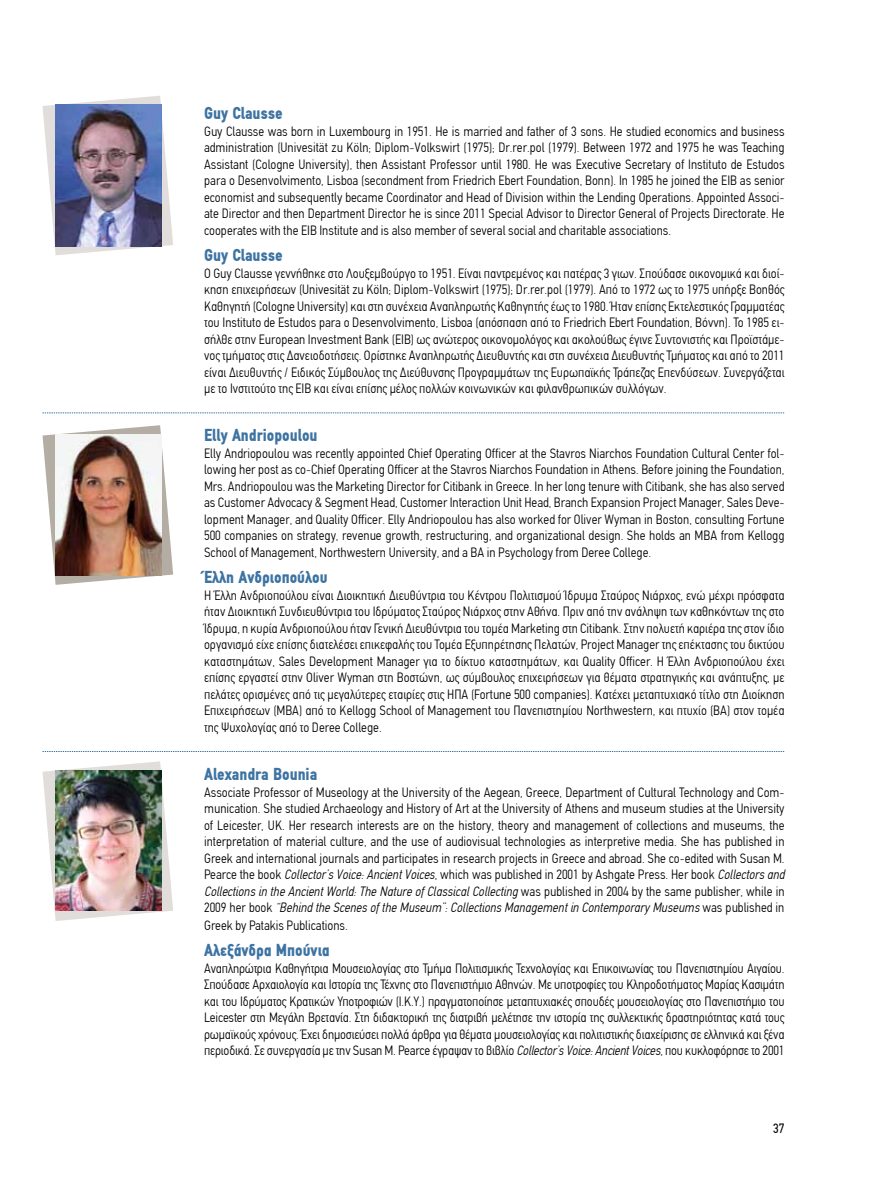
<style>
.page{position:relative;width:893px;height:1191px;background:#fff}
.page>*{position:absolute;margin:0;border:0;box-sizing:border-box;transform-origin:0 0}
.t1{font:900 condensed 17.25px "PF Din Text";color:#3d73a2}
.t2{font:300 condensed 13.5px/16.5px "PF Din Text";color:#000;text-align:justify}
.t3{font:condensed 13.5px "PF Din Text";color:#000}
.s1{font-style:italic}
</style>
<div class="page">
<svg style="left:43px;top:412px;width:741px;height:1px"></svg>
<svg style="left:43px;top:751px;width:741px;height:1px"></svg>
<svg style="left:43px;top:96px;width:130px;height:159px"></svg>
<img style="left:56px;top:105px;width:106px;height:141px">
<svg style="left:43px;top:425px;width:130px;height:160px"></svg>
<img style="left:56px;top:434px;width:106px;height:141px">
<svg style="left:43px;top:761px;width:130px;height:160px"></svg>
<img style="left:56px;top:770px;width:106px;height:140px">
<p class="t1" style="left:204px;top:103px;width:80px">Guy Clausse</p>
<p class="t2" style="left:204px;top:123px;width:582px">Guy Clausse was born in Luxembourg in 1951. He is married and father of 3 sons. He studied economics and business administration (Univesität zu Köln; Diplom-Volkswirt (1975); Dr.rer.pol (1979). Between 1972 and 1975 he was Teaching Assistant (Cologne University), then Assistant Professor until 1980. He was Executive Secretary of Instituto de Estudos para o Desenvolvimento, Lisboa (secondment from Friedrich Ebert Foundation, Bonn). In 1985 he joined the EIB as senior economist and subsequently became Coordinator and Head of Division within the Lending Operations. Appointed Associ&shy;ate Director and then Department Director he is since 2011 Special Advisor to Director General of Projects Directorate. He cooperates with the EIB Institute and is also member of several social and charitable associations.</p>
<p class="t1" style="left:204px;top:245px;width:80px">Guy Clausse</p>
<p class="t2" style="left:204px;top:265px;width:582px">O Guy Clausse γεννήθηκε στο Λουξεμβούργο το 1951. Eίναι παντρεμένος και πατέρας 3 γιων. Σπούδασε οικονομικά και διοί&shy;κηση επιχειρήσεων (Univesität zu Köln; Diplom-Volkswirt (1975); Dr.rer.pol (1979). Από το 1972 ως το 1975 υπήρξε Βοηθός Καθηγητή (Cologne University) και στη συνέχεια Αναπληρωτής Καθηγητής έως το 1980. Ήταν επίσης Εκτελεστικός Γραμματέας του Instituto de Estudos para o Desenvolvimento, Lisboa (απόσπαση από το Friedrich Ebert Foundation, Βόννη). Το 1985 ει&shy;σήλθε στην European Investment Bank (ΕΙΒ) ως ανώτερος οικονομολόγος και ακολούθως έγινε Συντονιστής και Προϊστάμε&shy;νος τμήματος στις Δανειοδοτήσεις. Ορίστηκε Αναπληρωτής Διευθυντής και στη συνέχεια Διευθυντής Τμήματος και από το 2011 είναι Διευθυντής / Ειδικός Σύμβουλος της Διεύθυνσης Προγραμμάτων της Ευρωπαϊκής Τράπεζας Επενδύσεων. Συνεργάζεται με το Ινστιτούτο της ΕΙΒ και είναι επίσης μέλος πολλών κοινωνικών και φιλανθρωπικών συλλόγων.</p>
<p class="t1" style="left:204px;top:425px;width:115px">Elly Andriopoulou</p>
<p class="t2" style="left:204px;top:445px;width:582px">Elly Andriopoulou was recently appointed Chief Operating Officer at the Stavros Niarchos Foundation Cultural Center fol&shy;lowing her post as co-Chief Operating Officer at the Stavros Niarchos Foundation in Athens. Before joining the Foundation, Mrs. Andriopoulou was the Marketing Director for Citibank in Greece. In her long tenure with Citibank, she has also served as Customer Advocacy &amp; Segment Head, Customer Interaction Unit Head, Branch Expansion Project Manager, Sales Deve&shy;lopment Manager, and Quality Officer. Elly Andriopoulou has also worked for Oliver Wyman in Boston, consulting Fortune 500 companies on strategy, revenue growth, restructuring, and organizational design. She holds an MBA from Kellogg School of Management, Northwestern University, and a BA in Psychology from Deree College.</p>
<p class="t1" style="left:204px;top:567px;width:125px">Έλλη Ανδριοπούλου</p>
<p class="t2" style="left:204px;top:587px;width:582px">Η Έλλη Ανδριοπούλου είναι Διοικητική Διευθύντρια του Κέντρου Πολιτισμού Ίδρυμα Σταύρος Νιάρχος, ενώ μέχρι πρόσφατα ήταν Διοικητική Συνδιευθύντρια του Ιδρύματος Σταύρος Νιάρχος στην Αθήνα. Πριν από την ανάληψη των καθηκόντων της στο Ίδρυμα, η κυρία Ανδριοπούλου ήταν Γενική Διευθύντρια του τομέα Marketing στη Citibank. Στην πολυετή καριέρα της στον ίδιο οργανισμό είχε επίσης διατελέσει επικεφαλής του Τομέα Εξυπηρέτησης Πελατών, Project Manager της επέκτασης του δικτύου καταστημάτων, Sales Development Manager για το δίκτυο καταστημάτων, και Quality Officer. Η Έλλη Ανδριοπούλου έχει επίσης εργαστεί στην Oliver Wyman στη Βοστώνη, ως σύμβουλος επιχειρήσεων για θέματα στρατηγικής και ανάπτυξης, με πελάτες ορισμένες από τις μεγαλύτερες εταιρίες στις ΗΠΑ (Fortune 500 companies). Κατέχει μεταπτυχιακό τίτλο στη Διοίκηση Επιχειρήσεων (MBA) από το Kellogg School of Management του Πανεπιστημίου Northwestern, και πτυχίο (BA) στον τομέα της Ψυχολογίας από το Deree College.</p>
<p class="t1" style="left:204px;top:764px;width:115px">Alexandra Bounia</p>
<p class="t2" style="left:204px;top:783px;width:582px">Associate Professor of Museology at the University of the Aegean, Greece, Department of Cultural Technology and Com&shy;munication. She studied Archaeology and History of Art at the University of Athens and museum studies at the University of Leicester, UK. Her research interests are on the history, theory and management of collections and museums, the interpretation of material culture, and the use of audiovisual technologies as interpretive media. She has published in Greek and international journals and participates in research projects in Greece and abroad. She co-edited with Susan M.<br>Pearce the book <span class="s1">Collector’s Voice: Ancient Voices</span>, which was published in 2001 by Ashgate Press. Her book <span class="s1">Collectors and Collections in the Ancient World: The Nature of Classical Collecting</span> was published in 2004 by the same publisher, while in 2009 her book <span class="s1">“Behind the Scenes of the Museum”: Collections Management in Contemporary Museums</span> was published in</p>
<p class="t2" style="left:204px;top:917px;width:145px">Greek by Patakis Publications.</p>
<p class="t1" style="left:204px;top:940px;width:127px">Αλεξάνδρα Μπούνια</p>
<p class="t2" style="left:204px;top:960px;width:582px">Αναπληρώτρια Καθηγήτρια Μουσειολογίας στο Τμήμα Πολιτισμικής Τεχνολογίας και Επικοινωνίας του Πανεπιστημίου Αιγαίου.<br>Σπούδασε Αρχαιολογία και Ιστορία της Τέχνης στο Πανεπιστήμιο Αθηνών. Με υποτροφίες του Κληροδοτήματος Μαρίας Κασιμάτη και του Ιδρύματος Κρατικών Υποτροφιών (Ι.Κ.Υ.) πραγματοποίησε μεταπτυχιακές σπουδές μουσειολογίας στο Πανεπιστήμιο του Leicester στη Μεγάλη Βρετανία. Στη διδακτορική της διατριβή μελέτησε την ιστορία της συλλεκτικής δραστηριότητας κατά τους ρωμαϊκούς χρόνους. Έχει δημοσιεύσει πολλά άρθρα για θέματα μουσειολογίας και πολιτιστικής διαχείρισης σε ελληνικά και ξένα περιοδικά. Σε συνεργασία με την Susan M. Pearce έγραψαν το βιβλίο <span class="s1">Collector’s Voice: Ancient Voices</span>, που κυκλοφόρησε το 2001</p>
<p class="t3" style="left:773px;top:1120px;width:13px">37</p>
</div>
